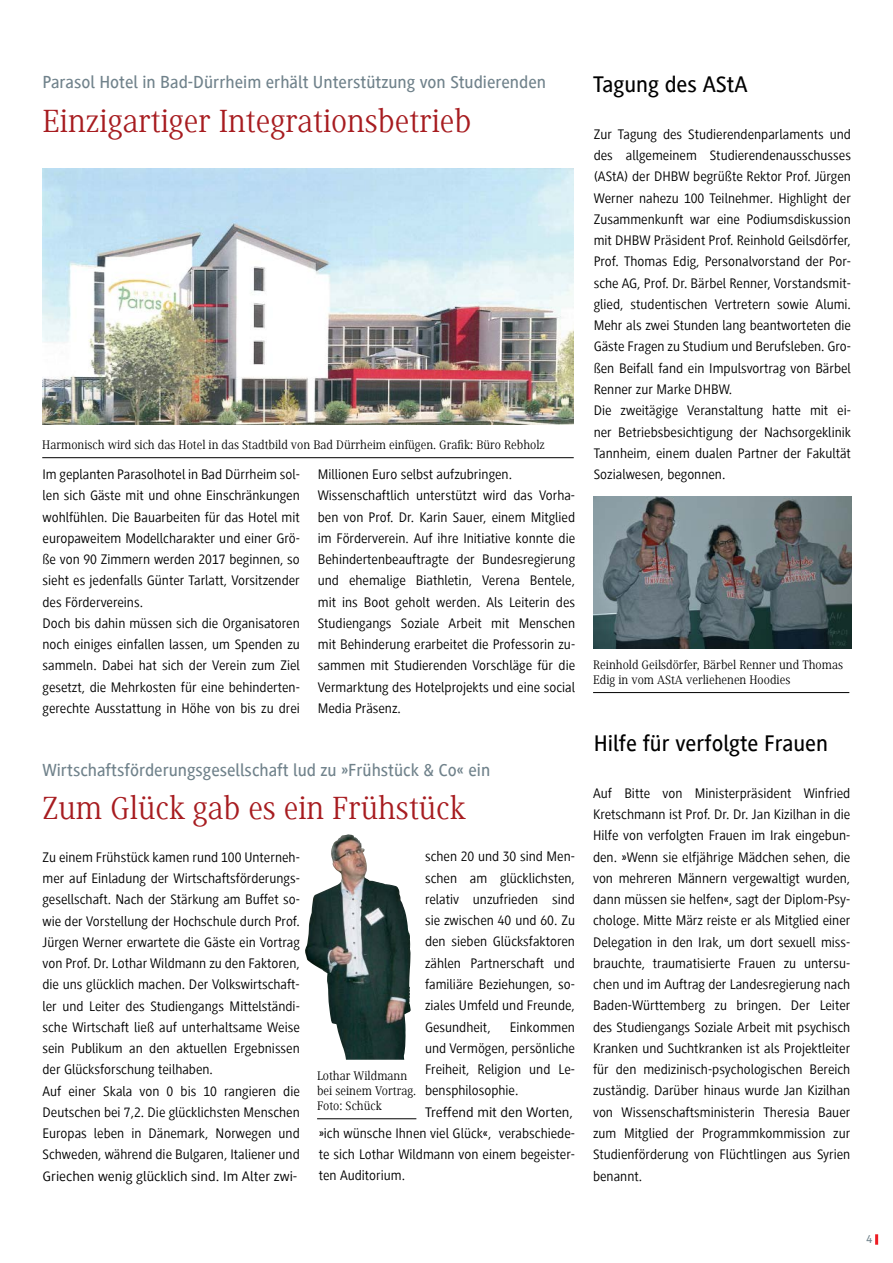
<style>
.page{position:relative;width:893px;height:1263px;background:#fff}
.page>*{position:absolute;margin:0;border:0;box-sizing:border-box;transform-origin:0 0}
.t1{font:33px "Generis Serif Com";color:#a71c20}
.t2{font:500 23.25px "Generis Sans Com";color:#000}
.t3{font:500 18px "Generis Sans Com";color:#70828b}
.t4{font:14.25px/21.3px "Generis Sans Com";color:#000}
.t5{font:14.25px "Generis Sans Com";color:#000;scale:1.07 1}
.t6{font:12.75px/15.3px "Generis Serif Com";color:#000}
.t7{font:500 12px "Generis Sans Com";color:#70828b}
</style>
<div class="page">
<svg style="left:875px;top:1234px;width:3px;height:11px"></svg>
<hr style="left:593px;top:692px;width:256px;height:1px;background:#000">
<img style="left:594px;top:497px;width:258px;height:152px">
<img style="left:43px;top:169px;width:531px;height:255px">
<hr style="left:42px;top:457px;width:532px;height:1px;background:#000">
<img style="left:305px;top:834px;width:106px;height:226px">
<hr style="left:317px;top:1118px;width:99px;height:1px;background:#000">
<p class="t3" style="left:43px;top:73px;width:505px">Parasol Hotel in Bad-Dürrheim erhält Unterstützung von Studierenden</p>
<h1 class="t1" style="left:43px;top:103px;width:430px">Einzigartiger Integrationsbetrieb</h1>
<p class="t6" style="left:42px;top:437px;width:504px">Harmonisch wird sich das Hotel in das Stadtbild von Bad Dürrheim einfügen. Grafik: Büro Rebholz</p>
<p class="t4" style="left:43px;top:464px;width:259px">Im geplanten Parasolhotel in Bad Dürrheim sol&shy;len sich Gäste mit und ohne Einschränkungen wohlfühlen. Die Bauarbeiten für das Hotel mit europaweitem Modellcharakter und einer Grö&shy;ße von 90 Zimmern werden 2017 beginnen, so sieht es jedenfalls Günter Tarlatt, Vorsitzender des Fördervereins.<br>Doch bis dahin müssen sich die Organisatoren noch einiges einfallen lassen, um Spenden zu sammeln. Dabei hat sich der Verein zum Ziel gesetzt, die Mehrkosten für eine behinderten&shy;gerechte Ausstattung in Höhe von bis zu drei</p>
<p class="t4" style="left:318px;top:464px;width:259px">Millionen Euro selbst aufzubringen.<br>Wissenschaftlich unterstützt wird das Vorha&shy;ben von Prof. Dr. Karin Sauer, einem Mitglied im Förderverein. Auf ihre Initiative konnte die Behindertenbeauftragte der Bundesregierung und ehemalige Biathletin, Verena Bentele, mit ins Boot geholt werden. Als Leiterin des Studiengangs Soziale Arbeit mit Menschen mit Behinderung erarbeitet die Professorin zu&shy;sammen mit Studierenden Vorschläge für die Vermarktung des Hotelprojekts und eine social Media Präsenz.</p>
<p class="t3" style="left:43px;top:760px;width:449px">Wirtschaftsförderungsgesellschaft lud zu »Frühstück &amp; Co« ein</p>
<h1 class="t1" style="left:43px;top:790px;width:425px">Zum Glück gab es ein Frühstück</h1>
<p class="t4" style="left:43px;top:846px;width:259px">Zu einem Frühstück kamen rund 100 Unterneh&shy;mer auf Einladung der Wirtschaftsförderungs&shy;gesellschaft. Nach der Stärkung am Buffet so&shy;wie der Vorstellung der Hochschule durch Prof.<br>Jürgen Werner erwartete die Gäste ein Vortrag von Prof. Dr. Lothar Wildmann zu den Faktoren, die uns glücklich machen. Der Volkswirtschaft&shy;ler und Leiter des Studiengangs Mittelständi&shy;sche Wirtschaft ließ auf unterhaltsame Weise sein Publikum an den aktuellen Ergebnissen der Glücksforschung teilhaben.<br>Auf einer Skala von 0 bis 10 rangieren die Deutschen bei 7,2. Die glücklichsten Menschen Europas leben in Dänemark, Norwegen und Schweden, während die Bulgaren, Italiener und Griechen wenig glücklich sind. Im Alter zwi-</p>
<p class="t4" style="left:425px;top:846px;width:151px;text-align:justify">schen 20 und 30 sind Men&shy;schen am glücklichsten, relativ unzufrieden sind sie zwischen 40 und 60. Zu den sieben Glücksfaktoren zählen Partnerschaft und familiäre Beziehungen, so&shy;ziales Umfeld und Freunde, Gesundheit,</p>
<p class="t4" style="left:510px;top:1016px;width:67px">Einkommen</p>
<p class="t4" style="left:425px;top:1037px;width:151px">und Vermögen, persönliche</p>
<p class="t4" style="left:425px;top:1059px;width:151px">Freiheit, Religion und Le-</p>
<p class="t4" style="left:425px;top:1080px;width:95px">bensphilosophie.</p>
<p class="t5" style="left:425px;top:1104px;width:140px">Treffend mit den Worten,</p>
<p class="t4" style="left:319px;top:1122px;width:258px">»ich wünsche Ihnen viel Glück«, verabschiede-</p>
<p class="t4" style="left:319px;top:1144px;width:258px">te sich Lothar Wildmann von einem begeister-</p>
<p class="t4" style="left:319px;top:1165px;width:88px">ten Auditorium.</p>
<p class="t6" style="left:317px;top:1068px;width:101px">Lothar Wildmann bei seinem Vortrag.<br>Foto: Schück</p>
<h2 class="t2" style="left:593px;top:72px;width:156px">Tagung des AStA</h2>
<p class="t4" style="left:594px;top:124px;width:259px">Zur Tagung des Studierendenparlaments und des allgemeinem Studierendenausschusses (AStA) der DHBW begrüßte Rektor Prof. Jürgen Werner nahezu 100 Teilnehmer. Highlight der Zusammenkunft war eine Podiumsdiskussion mit DHBW Präsident Prof. Reinhold Geilsdörfer, Prof. Thomas Edig, Personalvorstand der Por&shy;sche AG, Prof. Dr. Bärbel Renner, Vorstandsmit&shy;glied, studentischen Vertretern sowie Alumi.<br>Mehr als zwei Stunden lang beantworteten die Gäste Fragen zu Studium und Berufsleben. Gro&shy;ßen Beifall fand ein Impulsvortrag von Bärbel Renner zur Marke DHBW.<br>Die zweitägige Veranstaltung hatte mit ei&shy;ner Betriebsbesichtigung der Nachsorgeklinik Tannheim, einem dualen Partner der Fakultät Sozialwesen, begonnen.</p>
<p class="t6" style="left:593px;top:657px;width:252px">Reinhold Geilsdörfer, Bärbel Renner und Thomas<br>Edig in vom AStA verliehenen Hoodies</p>
<h2 class="t2" style="left:594px;top:730px;width:236px">Hilfe für verfolgte Frauen</h2>
<p class="t4" style="left:593px;top:782px;width:259px;text-align:justify">Auf Bitte von Ministerpräsident Winfried Kretschmann ist Prof. Dr. Dr. Jan Kizilhan in die Hilfe von verfolgten Frauen im Irak eingebun&shy;den. »Wenn sie elfjährige Mädchen sehen, die von mehreren Männern vergewaltigt wurden, dann müssen sie helfen«, sagt der Diplom-Psy&shy;chologe. Mitte März reiste er als Mitglied einer Delegation in den Irak, um dort sexuell miss&shy;brauchte, traumatisierte Frauen zu untersu&shy;chen und im Auftrag der Landesregierung nach Baden-Württemberg zu bringen. Der Leiter des Studiengangs Soziale Arbeit mit psychisch Kranken und Suchtkranken ist als Projektleiter für den medizinisch-psychologischen Bereich zuständig. Darüber hinaus wurde Jan Kizilhan von Wissenschaftsministerin Theresia Bauer zum Mitglied der Programmkommission zur Studienförderung von Flüchtlingen aus Syrien benannt.</p>
<p class="t7" style="left:866px;top:1232px;width:7px">4</p>
</div>
